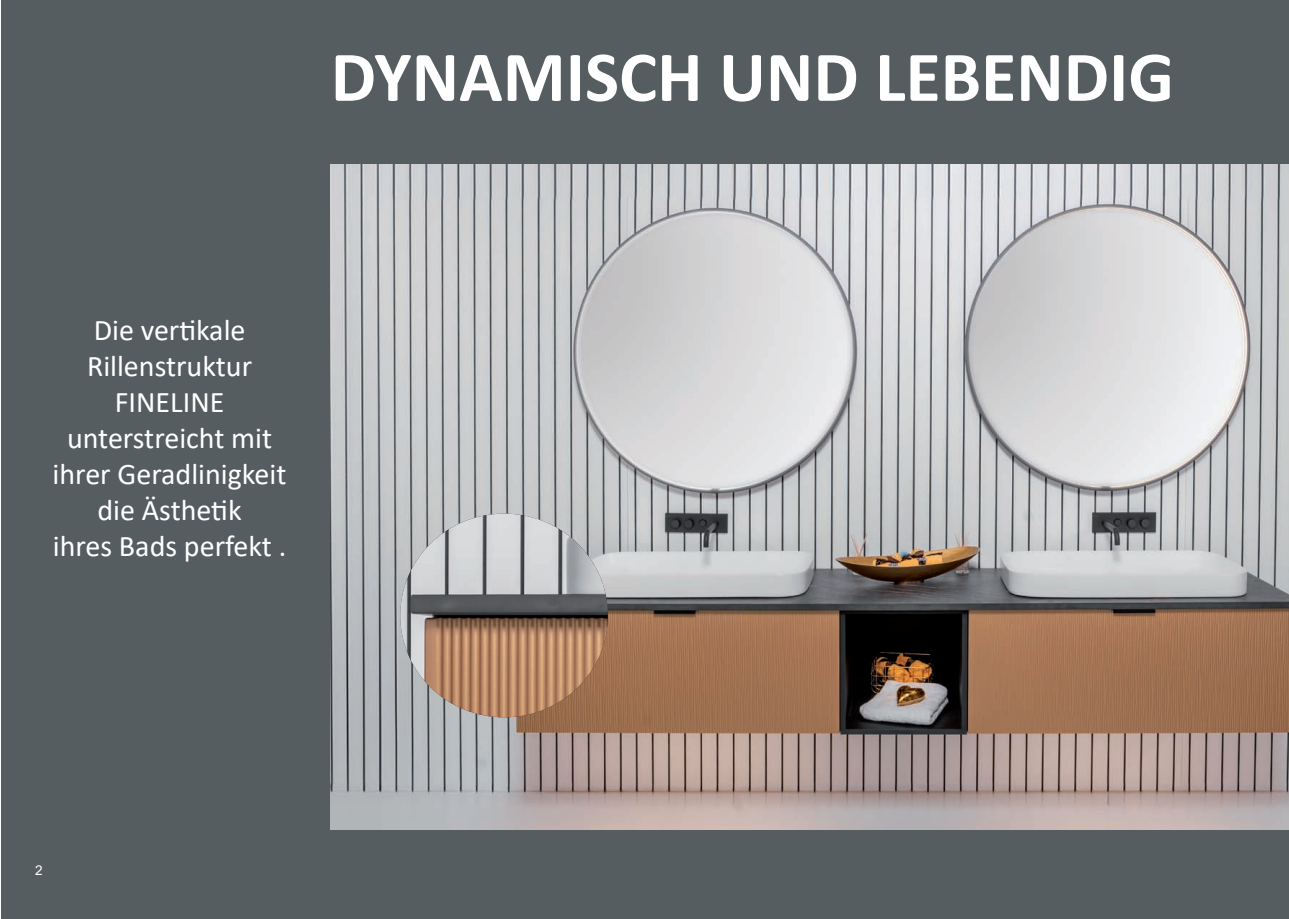
<style>
.page{position:relative;width:1289px;height:919px;background:#fff}
.page>*{position:absolute;margin:0;border:0;box-sizing:border-box;transform-origin:0 0}
.t1{font:700 72px "Calibri";color:#fff}
.t2{font:30px/36px "Calibri";color:#fff;text-align:center}
.t3{font:13.5px "Arial";color:#fff}
</style>
<div class="page">
<div style="left:1px;top:0;width:1287px;height:918px;background:#565d61"></div>
<img style="left:330px;top:164px;width:958px;height:665px">
<img style="left:400px;top:513px;width:207px;height:204px">
<h1 class="t1" style="left:331px;top:26px;width:845px">DYNAMISCH UND LEBENDIG</h1>
<p class="t2" style="left:53px;top:311px;width:235px">Die vertikale<br>Rillenstruktur<br>FINELINE unterstreicht mit ihrer Geradlinigkeit die Ästhetik<br>ihres Bads perfekt .</p>
<p class="t3" style="left:35px;top:862px;width:9px">2</p>
</div>
